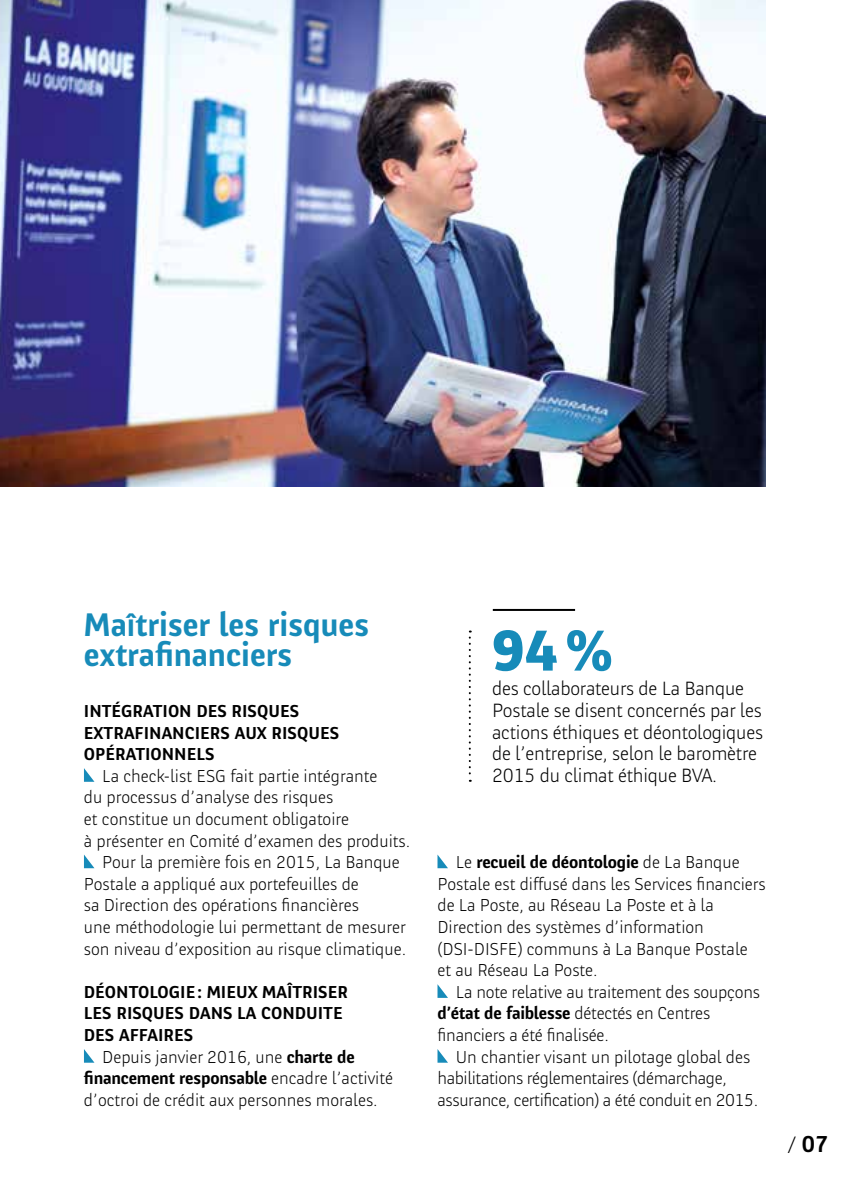
<style>
.page{position:relative;width:851px;height:1191px;background:#fff}
.page>*{position:absolute;margin:0;border:0;box-sizing:border-box;transform-origin:0 0}
.t1{font:800 60px "Banque Post";color:#178bb9}
.t2{font:700 34px/30px "Banque Post";color:#178bb9}
.t3{font:700 24px "Banque Post";color:#000}
.t4{font:300 20px/21.6px "Banque Post";letter-spacing:-.01em;color:#000}
.t5{font:300 18px/21.6px "Banque Post";color:#000}
.t6{font:700 18px/21.6px "Banque Post";color:#000}
.t7{font:300 18px/21.6px "Banque Post";letter-spacing:-.02em;color:#000}
.s1{font-weight:700}
.s2{font-weight:300;font-size:22px}
</style>
<div class="page">
<img style="left:0;top:0;width:765px;height:486px">
<svg style="left:84px;top:768px;width:10px;height:14px"></svg>
<svg style="left:84px;top:854px;width:10px;height:14px"></svg>
<svg style="left:84px;top:1049px;width:10px;height:13px"></svg>
<svg style="left:437px;top:854px;width:11px;height:14px"></svg>
<svg style="left:437px;top:984px;width:11px;height:14px"></svg>
<svg style="left:437px;top:1049px;width:11px;height:13px"></svg>
<svg style="left:468px;top:630px;width:2px;height:152px"></svg>
<hr style="left:492px;top:609px;width:83px;height:2px;background:#000">
<h2 class="t2" style="left:84px;top:610px;width:286px">Maîtriser les risques extrafinanciers</h2>
<p class="t6" style="left:84px;top:700px;width:257px">INTÉGRATION DES RISQUES<br>EXTRAFINANCIERS AUX RISQUES<br>OPÉRATIONNELS</p>
<p class="t5" style="left:102px;top:765px;width:276px">La check-list ESG fait partie intégrante</p>
<p class="t5" style="left:84px;top:787px;width:251px">du processus d’analyse des risques</p>
<p class="t5" style="left:84px;top:808px;width:267px">et constitue un document obligatoire</p>
<p class="t5" style="left:84px;top:830px;width:328px">à présenter en Comité d’examen des produits.</p>
<p class="t5" style="left:102px;top:851px;width:299px">Pour la première fois en 2015, La Banque</p>
<p class="t5" style="left:84px;top:873px;width:276px">Postale a appliqué aux portefeuilles de</p>
<p class="t5" style="left:84px;top:895px;width:276px">sa Direction des opérations financières</p>
<p class="t5" style="left:84px;top:916px;width:323px">une méthodologie lui permettant de mesurer</p>
<p class="t5" style="left:84px;top:938px;width:324px">son niveau d’exposition au risque climatique.</p>
<p class="t6" style="left:84px;top:981px;width:266px">DÉONTOLOGIE: MIEUX MAÎTRISER<br>LES RISQUES DANS LA CONDUITE<br>DES AFFAIRES</p>
<p class="t5" style="left:84px;top:1046px;width:310px;text-indent:18px">Depuis janvier 2016, une <span class="s1">charte de financement responsable</span> encadre l’activité d’octroi de crédit aux personnes morales.</p>
<h1 class="t1" style="left:492px;top:618px;width:122px">94%</h1>
<p class="t4" style="left:492px;top:678px;width:272px">des collaborateurs de La Banque Postale se disent concernés par les actions éthiques et déontologiques de l’entreprise, selon le baromètre 2015 du climat éthique BVA.</p>
<p class="t5" style="left:437px;top:851px;width:330px;text-indent:18px">Le <span class="s1">recueil de déontologie</span> de La Banque Postale est diffusé dans les Services financiers de La Poste, au Réseau La Poste et à la Direction des systèmes d’information (DSI-DISFE) communs à La Banque Postale et au Réseau La Poste.</p>
<p class="t5" style="left:437px;top:981px;width:324px;text-indent:18px">La note relative au traitement des soupçons <span class="s1">d’état de faiblesse</span> détectés en Centres financiers a été finalisée.</p>
<p class="t7" style="left:437px;top:1046px;width:322px;text-indent:18px">Un chantier visant un pilotage global des habilitations réglementaires (démarchage, assurance, certification) a été conduit en 2015.</p>
<h3 class="t3" style="left:787px;top:1131px;width:43px"><span class="s2">/</span> 07</h3>
</div>
